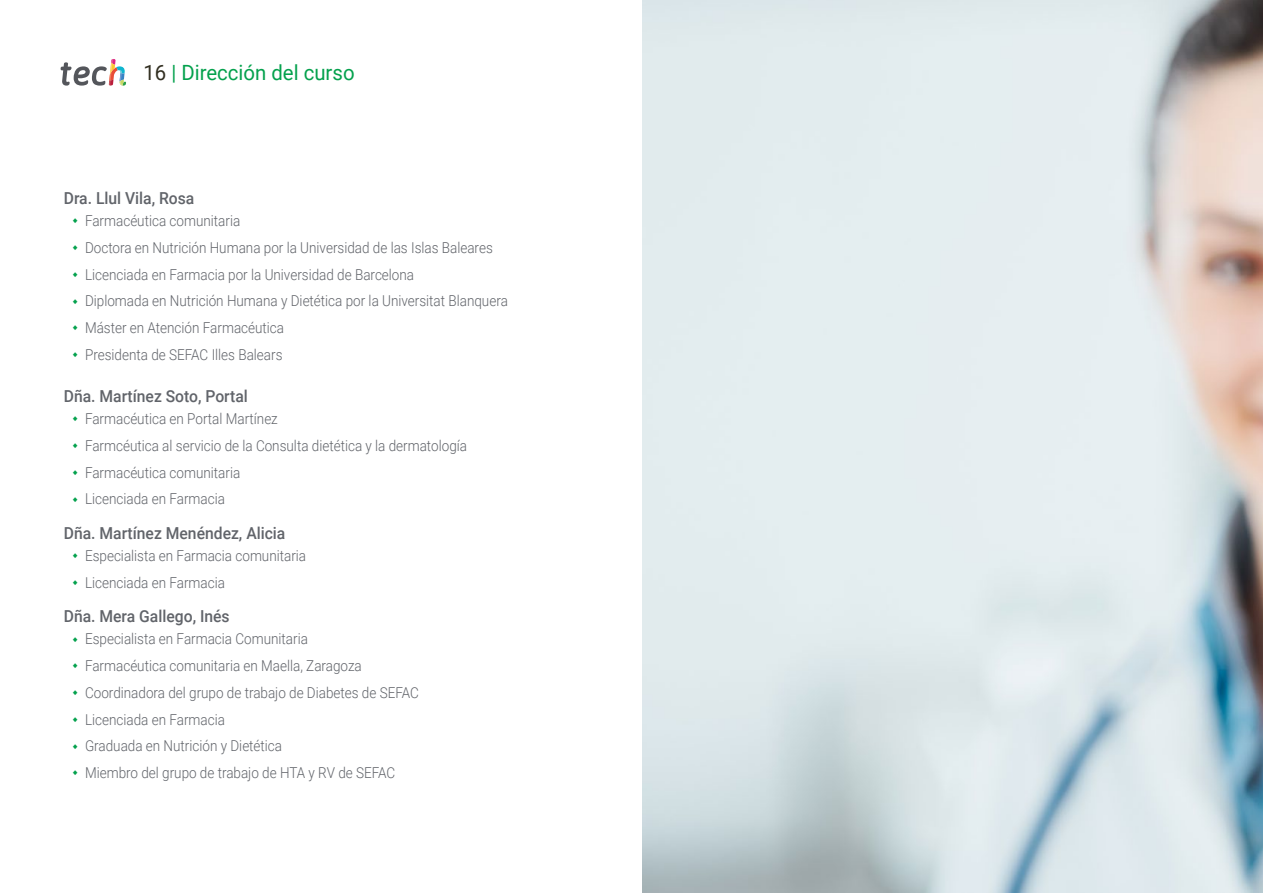
<style>
.page{position:relative;width:1263px;height:893px;background:#fff}
.page>*{position:absolute;margin:0;border:0;box-sizing:border-box;transform-origin:0 0}
.t1{font:21px "Roboto";color:#04a14d}
.t2{font:500 16.5px "Roboto";color:#61646a;scale:.95 1}
.t3{font:300 15px/26.7px "Roboto";color:#61646a;scale:.9 1}
.s1{color:#312e20}
</style>
<div class="page">
<svg style="left:61px;top:59px;width:65px;height:27px"></svg>
<img style="left:642px;top:0;width:621px;height:893px">
<h1 class="t1" style="left:144px;top:57px;width:213px"><span class="s1">16</span> | Dirección del curso</h1>
<p class="t2" style="left:64px;top:186px;width:139px">Dra. Llul Vila, Rosa</p>
<p class="t3" style="left:85px;top:207px;width:471px">Farmacéutica comunitaria<br>Doctora en Nutrición Humana por la Universidad de las Islas Baleares Licenciada en Farmacia por la Universidad de Barcelona<br>Diplomada en Nutrición Humana y Dietética por la Universitat Blanquera Máster en Atención Farmacéutica<br>Presidenta de SEFAC Illes Balears</p>
<p class="t2" style="left:64px;top:384px;width:195px">Dña. Martínez Soto, Portal</p>
<p class="t3" style="left:85px;top:405px;width:426px">Farmacéutica en Portal Martínez<br>Farmcéutica al servicio de la Consulta dietética y la dermatología Farmacéutica comunitaria<br>Licenciada en Farmacia</p>
<p class="t2" style="left:64px;top:521px;width:235px">Dña. Martínez Menéndez, Alicia</p>
<p class="t3" style="left:85px;top:542px;width:247px">Especialista en Farmacia comunitaria<br>Licenciada en Farmacia</p>
<p class="t2" style="left:64px;top:604px;width:176px">Dña. Mera Gallego, Inés</p>
<p class="t3" style="left:85px;top:625px;width:372px">Especialista en Farmacia Comunitaria<br>Farmacéutica comunitaria en Maella, Zaragoza Coordinadora del grupo de trabajo de Diabetes de SEFAC Licenciada en Farmacia<br>Graduada en Nutrición y Dietética<br>Miembro del grupo de trabajo de HTA y RV de SEFAC</p>
</div>
